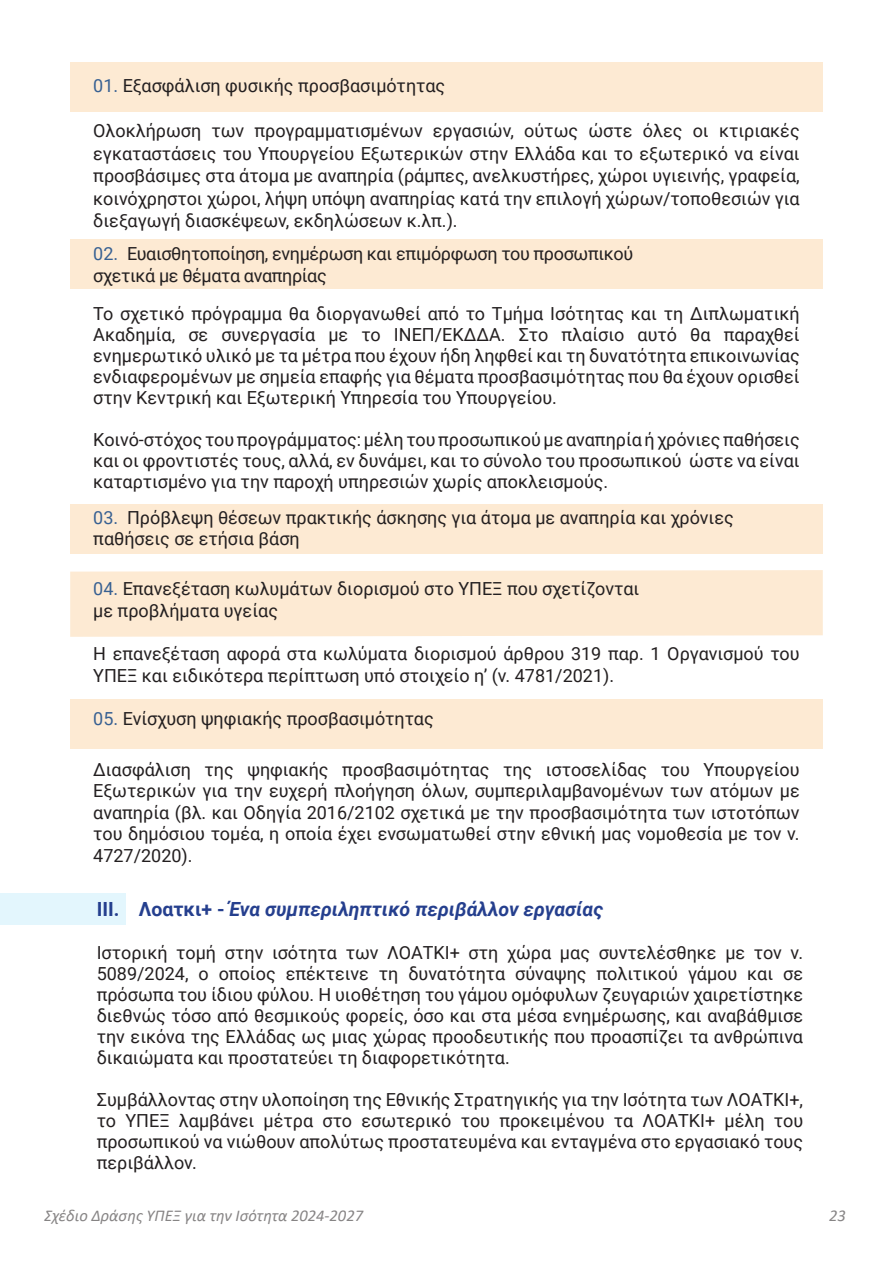
<style>
.page{position:relative;width:893px;height:1263px;background:#fff}
.page>*{position:absolute;margin:0;border:0;box-sizing:border-box;transform-origin:0 0}
.υποκεφαλαια{font:italic 700 19.5px "Roboto";color:#253f8e}
.Paragraph_Style_1{font:18px/21px "Roboto";color:#231f20;text-align:justify}
.Paragraph_Style_1-2{font:18px/21.6px "Roboto";letter-spacing:-.02em;color:#231f20}
.t1{font:italic 16.5px "Calibri";color:#231f20}
.s1{color:#376092}
.s2{font-style:normal}
</style>
<div class="page">
<div style="left:70px;top:62px;width:753px;height:50px;background:#fdead3"></div>
<div style="left:70px;top:239px;width:753px;height:50px;background:#fdead3"></div>
<div style="left:70px;top:504px;width:753px;height:50px;background:#fdead3"></div>
<div style="left:70px;top:699px;width:753px;height:50px;background:#fdead3"></div>
<div style="left:70px;top:570px;width:753px;height:67px;background:#fdead3"></div>
<div style="left:0;top:893px;width:126px;height:32px;background:#e3f6fd"></div>
<p class="Paragraph_Style_1" style="left:93px;top:74px;width:353px"><span class="s1">01.</span> Εξασφάλιση φυσικής προσβασιμότητας</p>
<p class="Paragraph_Style_1" style="left:93px;top:119px;width:708px;line-height:22.5px">Ολοκλήρωση των προγραμματισμένων εργασιών, ούτως ώστε όλες οι κτιριακές εγκαταστάσεις του Υπουργείου Εξωτερικών στην Ελλάδα και το εξωτερικό να είναι προσβάσιμες στα άτομα με αναπηρία (ράμπες, ανελκυστήρες, χώροι υγιεινής, γραφεία, κοινόχρηστοι χώροι, λήψη υπόψη αναπηρίας κατά την επιλογή χώρων/τοποθεσιών για διεξαγωγή διασκέψεων, εκδηλώσεων κ.λπ.).</p>
<p class="Paragraph_Style_1-2" style="left:93px;top:242px;width:541px"><span class="s1">02.</span> Ευαισθητοποίηση, ενημέρωση και επιμόρφωση του προσωπικού σχετικά με θέματα αναπηρίας</p>
<p class="Paragraph_Style_1" style="left:93px;top:302px;width:708px">Το σχετικό πρόγραμμα θα διοργανωθεί από το Τμήμα Ισότητας και τη Διπλωματική Ακαδημία, σε συνεργασία με το ΙΝΕΠ/ΕΚΔΔΑ. Στο πλαίσιο αυτό θα παραχθεί ενημερωτικό υλικό με τα μέτρα που έχουν ήδη ληφθεί και τη δυνατότητα επικοινωνίας ενδιαφερομένων με σημεία επαφής για θέματα προσβασιμότητας που θα έχουν ορισθεί στην Κεντρική και Εξωτερική Υπηρεσία του Υπουργείου.</p>
<p class="Paragraph_Style_1" style="left:93px;top:428px;width:708px">Κοινό-στόχος του προγράμματος: μέλη του προσωπικού με αναπηρία ή χρόνιες παθήσεις και οι φροντιστές τους, αλλά, εν δυνάμει, και το σύνολο του προσωπικού ώστε να είναι καταρτισμένο για την παροχή υπηρεσιών χωρίς αποκλεισμούς.</p>
<p class="Paragraph_Style_1" style="left:93px;top:506px;width:642px;line-height:21.6px"><span class="s1">03.</span> Πρόβλεψη θέσεων πρακτικής άσκησης για άτομα με αναπηρία και χρόνιες παθήσεις σε ετήσια βάση</p>
<p class="Paragraph_Style_1" style="left:93px;top:578px;width:548px"><span class="s1">04.</span> Επανεξέταση κωλυμάτων διορισμού στο ΥΠΕΞ που σχετίζονται</p>
<p class="Paragraph_Style_1" style="left:93px;top:599px;width:186px">με προβλήματα υγείας</p>
<p class="Paragraph_Style_1" style="left:93px;top:642px;width:708px;line-height:21.6px">Η επανεξέταση αφορά στα κωλύματα διορισμού άρθρου 319 παρ. 1 Οργανισμού του<br>ΥΠΕΞ και ειδικότερα περίπτωση υπό στοιχείο η’ (ν. 4781/2021).</p>
<p class="Paragraph_Style_1" style="left:93px;top:707px;width:342px"><span class="s1">05.</span> Ενίσχυση ψηφιακής προσβασιμότητας</p>
<p class="Paragraph_Style_1" style="left:93px;top:758px;width:708px;line-height:21.6px">Διασφάλιση της ψηφιακής προσβασιμότητας της ιστοσελίδας του Υπουργείου Εξωτερικών για την ευχερή πλοήγηση όλων, συμπεριλαμβανομένων των ατόμων με αναπηρία (βλ. και Οδηγία 2016/2102 σχετικά με την προσβασιμότητα των ιστοτόπων του δημόσιου τομέα, η οποία έχει ενσωματωθεί στην εθνική μας νομοθεσία με τον ν.<br>4727/2020).</p>
<p class="υποκεφαλαια" style="left:97px;top:895px;width:508px"><span class="s2">ΙΙΙ. Λοατκι+ -</span> Ένα συμπεριληπτικό περιβάλλον εργασίας</p>
<p class="Paragraph_Style_1" style="left:97px;top:941px;width:708px">Ιστορική τομή στην ισότητα των ΛΟΑΤΚΙ+ στη χώρα μας συντελέσθηκε με τον ν.<br>5089/2024, ο οποίος επέκτεινε τη δυνατότητα σύναψης πολιτικού γάμου και σε πρόσωπα του ίδιου φύλου. Η υιοθέτηση του γάμου ομόφυλων ζευγαριών χαιρετίστηκε διεθνώς τόσο από θεσμικούς φορείς, όσο και στα μέσα ενημέρωσης, και αναβάθμισε την εικόνα της Ελλάδας ως μιας χώρας προοδευτικής που προασπίζει τα ανθρώπινα δικαιώματα και προστατεύει τη διαφορετικότητα.</p>
<p class="Paragraph_Style_1" style="left:97px;top:1088px;width:708px">Συμβάλλοντας στην υλοποίηση της Εθνικής Στρατηγικής για την Ισότητα των ΛΟΑΤΚΙ+, το ΥΠΕΞ λαμβάνει μέτρα στο εσωτερικό του προκειμένου τα ΛΟΑΤΚΙ+ μέλη του προσωπικού να νιώθουν απολύτως προστατευμένα και ενταγμένα στο εργασιακό τους περιβάλλον.</p>
<p class="t1" style="left:44px;top:1204px;width:320px">Σχέδιο Δράσης ΥΠΕΞ για την Ισότητα 2024-2027</p>
<p class="t1" style="left:829px;top:1204px;width:18px">23</p>
</div>
